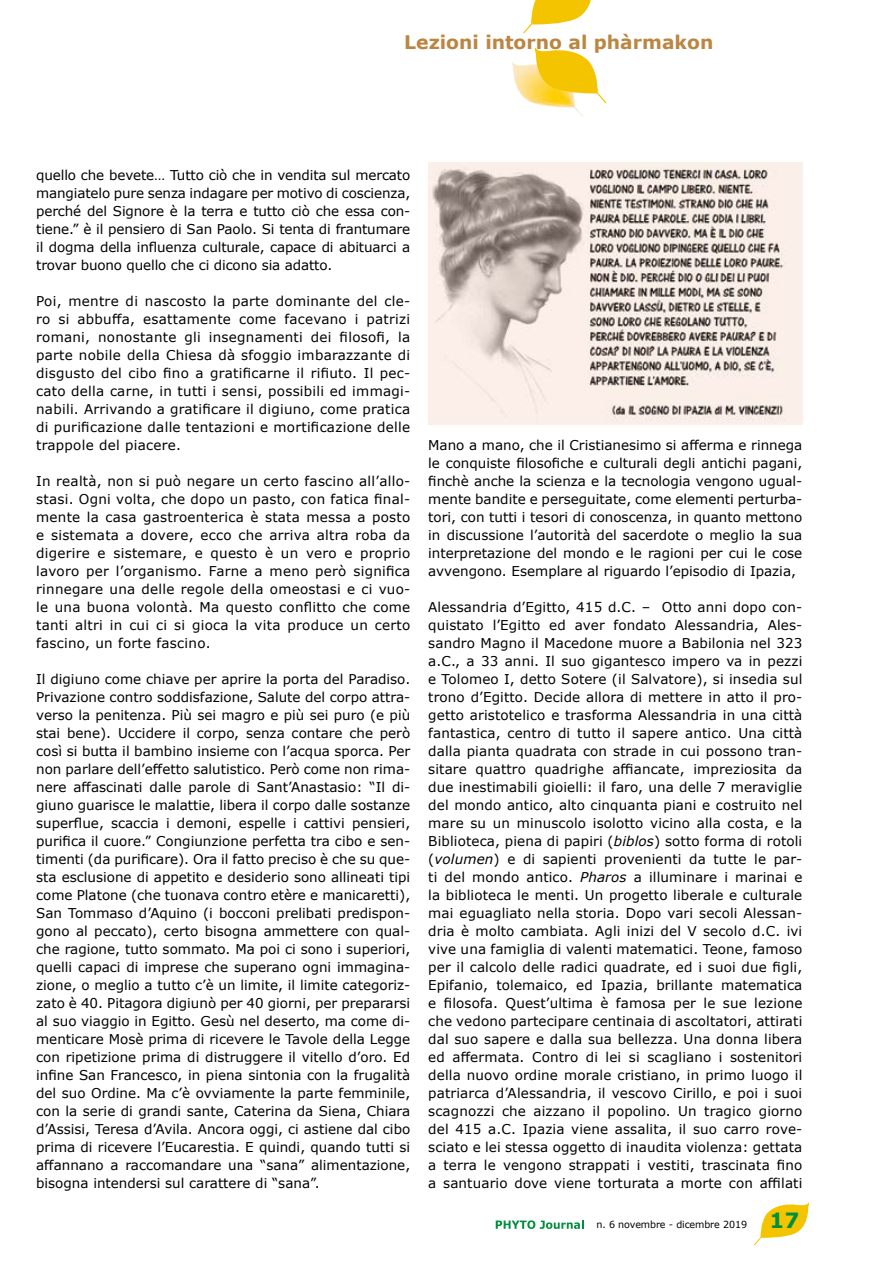
<style>
.page{position:relative;width:893px;height:1263px;background:#fff}
.page>*{position:absolute;margin:0;border:0;box-sizing:border-box;transform-origin:0 0}
.t1{font:700 18.75px "Verdana";color:#ba8642}
.t2{font:13.5px/18px "Verdana";color:#000;text-align:justify}
.t3{font:9.75px "Verdana";letter-spacing:-.01em;color:#000}
.s1{font-style:italic}
.s2{font-weight:700;font-size:21px;color:#008e3f}
</style>
<div class="page">
<svg style="left:754px;top:1202px;width:55px;height:43px"></svg>
<svg style="left:496px;top:1220px;width:87px;height:9px"></svg>
<svg style="left:523px;top:0;width:68px;height:33px"></svg>
<img style="left:512px;top:62px;width:71px;height:55px">
<svg style="left:534px;top:47px;width:72px;height:56px"></svg>
<div style="left:428px;top:162px;width:374px;height:262px;background:#fbf0e9"></div>
<img style="left:432px;top:169px;width:354px;height:253px">
<h1 class="t1" style="left:404px;top:29px;width:311px">Lezioni intorno al phàrmakon</h1>
<p class="t2" style="left:36px;top:166px;width:376px">quello che bevete… Tutto ciò che in vendita sul mercato mangiatelo pure senza indagare per motivo di coscienza, perché del Signore è la terra e tutto ciò che essa con&shy;tiene.” è il pensiero di San Paolo. Si tenta di frantumare il dogma della influenza culturale, capace di abituarci a trovar buono quello che ci dicono sia adatto.</p>
<p class="t2" style="left:36px;top:292px;width:376px">Poi, mentre di nascosto la parte dominante del cle&shy;ro si abbuffa, esattamente come facevano i patrizi romani, nonostante gli insegnamenti dei filosofi, la parte nobile della Chiesa dà sfoggio imbarazzante di disgusto del cibo fino a gratificarne il rifiuto. Il pec&shy;cato della carne, in tutti i sensi, possibili ed immagi&shy;nabili. Arrivando a gratificare il digiuno, come pratica di purificazione dalle tentazioni e mortificazione delle trappole del piacere.</p>
<p class="t2" style="left:36px;top:472px;width:376px">In realtà, non si può negare un certo fascino all’allo&shy;stasi. Ogni volta, che dopo un pasto, con fatica final&shy;mente la casa gastroenterica è stata messa a posto e sistemata a dovere, ecco che arriva altra roba da digerire e sistemare, e questo è un vero e proprio lavoro per l’organismo. Farne a meno però significa rinnegare una delle regole della omeostasi e ci vuo&shy;le una buona volontà. Ma questo conflitto che come tanti altri in cui ci si gioca la vita produce un certo fascino, un forte fascino.</p>
<p class="t2" style="left:36px;top:670px;width:376px">Il digiuno come chiave per aprire la porta del Paradiso.<br>Privazione contro soddisfazione, Salute del corpo attra&shy;verso la penitenza. Più sei magro e più sei puro (e più stai bene). Uccidere il corpo, senza contare che però così si butta il bambino insieme con l’acqua sporca. Per non parlare dell’effetto salutistico. Però come non rima&shy;nere affascinati dalle parole di Sant’Anastasio: “Il di&shy;giuno guarisce le malattie, libera il corpo dalle sostanze superflue, scaccia i demoni, espelle i cattivi pensieri, purifica il cuore.” Congiunzione perfetta tra cibo e sen&shy;timenti (da purificare). Ora il fatto preciso è che su que&shy;sta esclusione di appetito e desiderio sono allineati tipi come Platone (che tuonava contro etère e manicaretti), San Tommaso d’Aquino (i bocconi prelibati predispon&shy;gono al peccato), certo bisogna ammettere con qual&shy;che ragione, tutto sommato. Ma poi ci sono i superiori, quelli capaci di imprese che superano ogni immagina&shy;zione, o meglio a tutto c’è un limite, il limite categoriz&shy;zato è 40. Pitagora digiunò per 40 giorni, per prepararsi al suo viaggio in Egitto. Gesù nel deserto, ma come di&shy;menticare Mosè prima di ricevere le Tavole della Legge con ripetizione prima di distruggere il vitello d’oro. Ed infine San Francesco, in piena sintonia con la frugalità del suo Ordine. Ma c’è ovviamente la parte femminile, con la serie di grandi sante, Caterina da Siena, Chiara d’Assisi, Teresa d’Avila. Ancora oggi, ci astiene dal cibo prima di ricevere l’Eucarestia. E quindi, quando tutti si affannano a raccomandare una “sana” alimentazione, bisogna intendersi sul carattere di “sana”.</p>
<p class="t2" style="left:428px;top:436px;width:376px">Mano a mano, che il Cristianesimo si afferma e rinnega le conquiste filosofiche e culturali degli antichi pagani, finchè anche la scienza e la tecnologia vengono ugual&shy;mente bandite e perseguitate, come elementi perturba&shy;tori, con tutti i tesori di conoscenza, in quanto mettono in discussione l’autorità del sacerdote o meglio la sua interpretazione del mondo e le ragioni per cui le cose avvengono. Esemplare al riguardo l’episodio di Ipazia,</p>
<p class="t2" style="left:428px;top:598px;width:376px">Alessandria d’Egitto, 415 d.C. – Otto anni dopo con&shy;quistato l’Egitto ed aver fondato Alessandria, Ales&shy;sandro Magno il Macedone muore a Babilonia nel 323 a.C., a 33 anni. Il suo gigantesco impero va in pezzi e Tolomeo I, detto Sotere (il Salvatore), si insedia sul trono d’Egitto. Decide allora di mettere in atto il pro&shy;getto aristotelico e trasforma Alessandria in una città fantastica, centro di tutto il sapere antico. Una città dalla pianta quadrata con strade in cui possono tran&shy;sitare quattro quadrighe affiancate, impreziosita da due inestimabili gioielli: il faro, una delle 7 meraviglie del mondo antico, alto cinquanta piani e costruito nel mare su un minuscolo isolotto vicino alla costa, e la Biblioteca, piena di papiri (<span class="s1">biblos</span>) sotto forma di rotoli (<span class="s1">volumen</span>) e di sapienti provenienti da tutte le par&shy;ti del mondo antico. <span class="s1">Pharos</span> a illuminare i marinai e la biblioteca le menti. Un progetto liberale e culturale mai eguagliato nella storia. Dopo vari secoli Alessan&shy;dria è molto cambiata. Agli inizi del V secolo d.C. ivi vive una famiglia di valenti matematici. Teone, famoso per il calcolo delle radici quadrate, ed i suoi due figli, Epifanio, tolemaico, ed Ipazia, brillante matematica e filosofa. Quest’ultima è famosa per le sue lezione che vedono partecipare centinaia di ascoltatori, attirati dal suo sapere e dalla sua bellezza. Una donna libera ed affermata. Contro di lei si scagliano i sostenitori della nuovo ordine morale cristiano, in primo luogo il patriarca d’Alessandria, il vescovo Cirillo, e poi i suoi scagnozzi che aizzano il popolino. Un tragico giorno del 415 a.C. Ipazia viene assalita, il suo carro rove&shy;sciato e lei stessa oggetto di inaudita violenza: gettata a terra le vengono strappati i vestiti, trascinata fino a santuario dove viene torturata a morte con affilati</p>
<p class="t3" style="left:596px;top:1217px;width:205px">n. 6 novembre - dicembre 2019 <span class="s2">17</span></p>
</div>
